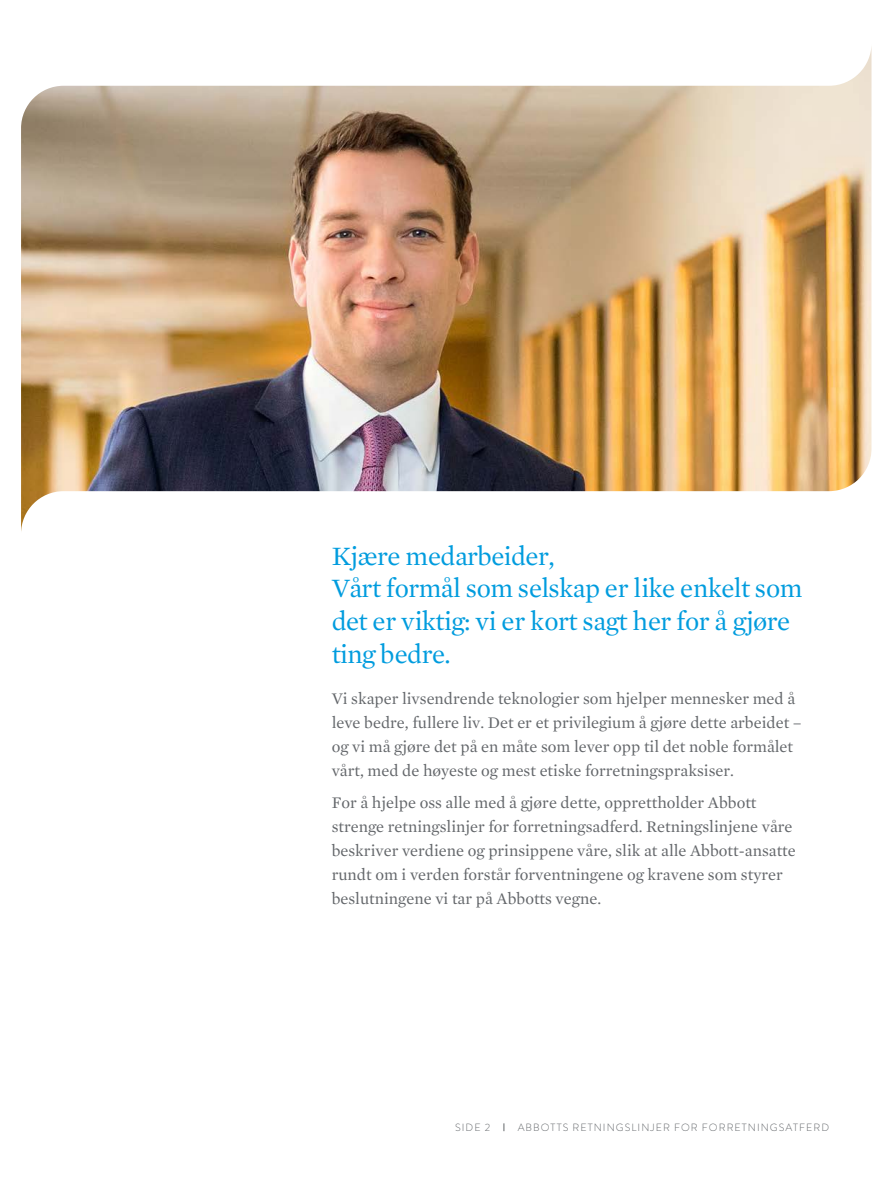
<style>
.page{position:relative;width:893px;height:1187px;background:#fff}
.page>*{position:absolute;margin:0;border:0;box-sizing:border-box;transform-origin:0 0}
.t1{font:27px/32.7px "Mercury Text G1";letter-spacing:-.02em;color:#009cde}
.t2{font:16.5px/24px "Mercury Text G1";color:#63666a}
.t3{font:300 10.5px "Brandon Grotesque";letter-spacing:.1em;color:#63666a}
</style>
<div class="page">
<img style="left:21px;top:51px;width:850px;height:480px">
<h1 class="t1" style="left:332px;top:538px;width:472px">Kjære medarbeider,<br>Vårt formål som selskap er like enkelt som det er viktig: vi er kort sagt her for å gjøre ting bedre.</h1>
<p class="t2" style="left:332px;top:685px;width:472px">Vi skaper livsendrende teknologier som hjelper mennesker med å leve bedre, fullere liv. Det er et privilegium å gjøre dette arbeidet – og vi må gjøre det på en måte som lever opp til det noble formålet vårt, med de høyeste og mest etiske forretningspraksiser.</p>
<p class="t2" style="left:332px;top:789px;width:466px">For å hjelpe oss alle med å gjøre dette, opprettholder Abbott strenge retningslinjer for forretningsadferd. Retningslinjene våre beskriver verdiene og prinsippene våre, slik at alle Abbott-ansatte rundt om i verden forstår forventningene og kravene som styrer beslutningene vi tar på Abbotts vegne.</p>
<p class="t3" style="left:455px;top:1120px;width:37px">SIDE 2</p>
<p class="t3" style="left:518px;top:1120px;width:313px">ABBOTTS RETNINGSLINJER FOR FORRETNINGSATFERD</p>
</div>
